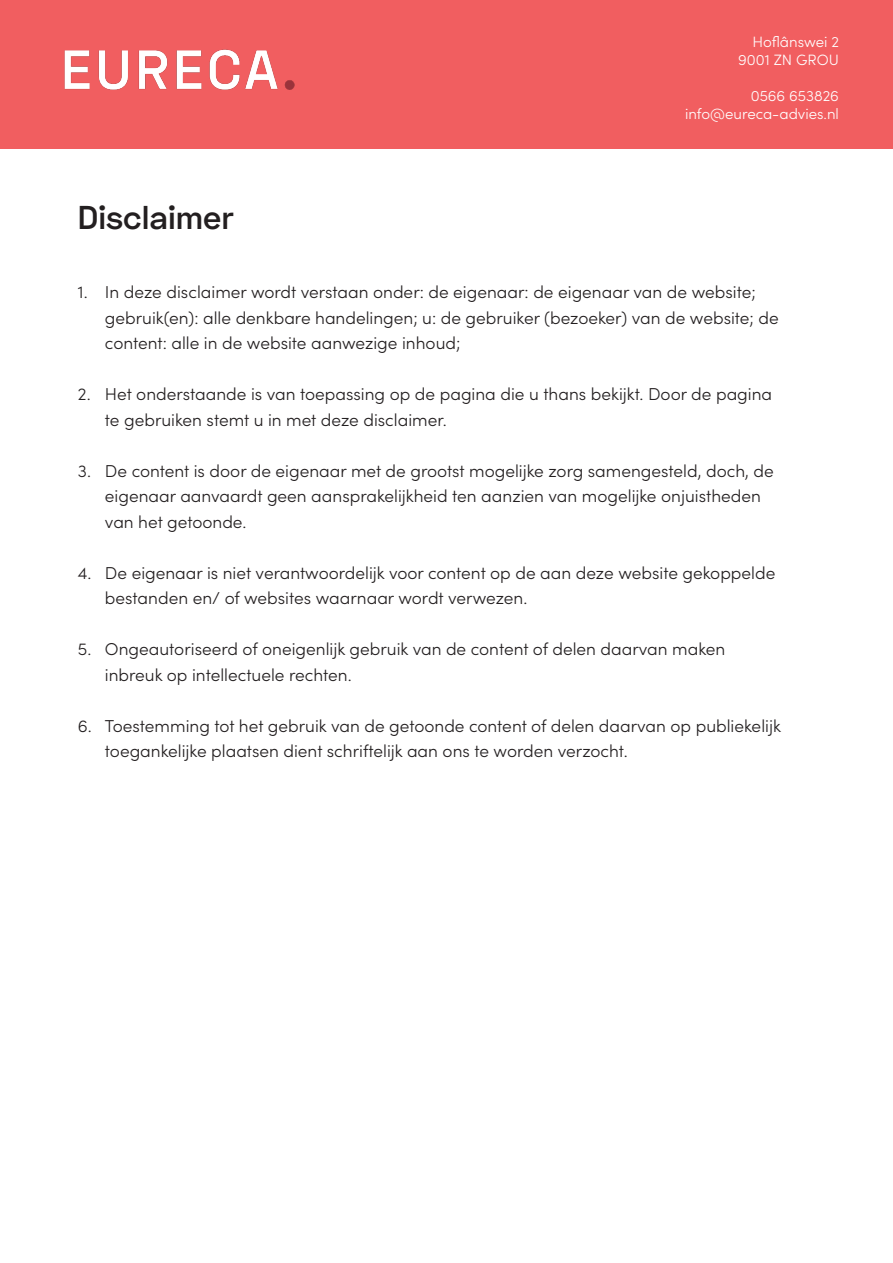
<style>
.page{position:relative;width:893px;height:1263px;background:#fff}
.page>*{position:absolute;margin:0;border:0;box-sizing:border-box;transform-origin:0 0}
.t1{font:600 33px "Space Grotesk";color:#231f20}
.t2{font:300 17.25px/25.5px "Sofia Pro";color:#231f20}
.t3{font:300 15px "Sofia Pro";color:#fff}
</style>
<div class="page">
<div style="left:0;top:0;width:893px;height:149px;background:#f15e60"></div>
<img style="left:64px;top:49px;width:231px;height:41px">
<p class="t1" style="left:78px;top:196px;width:157px">Disclaimer</p>
<p class="t3" style="left:752px;top:31px;width:88px">Hoflânswei 2</p>
<p class="t3" style="left:738px;top:49px;width:102px">9001 ZN GROU</p>
<p class="t3" style="left:751px;top:85px;width:90px">0566 653826</p>
<p class="t3" style="left:685px;top:103px;width:155px">info@eureca-advies.nl</p>
<p class="t2" style="left:105px;top:278px;width:675px;text-indent:-27px">1. In deze disclaimer wordt verstaan onder: de eigenaar: de eigenaar van de website; gebruik(en): alle denkbare handelingen; u: de gebruiker (bezoeker) van de website; de content: alle in de website aanwezige inhoud;</p>
<p class="t2" style="left:105px;top:380px;width:669px;text-indent:-27px">2. Het onderstaande is van toepassing op de pagina die u thans bekijkt. Door de pagina te gebruiken stemt u in met deze disclaimer.</p>
<p class="t2" style="left:105px;top:457px;width:670px;text-indent:-27px">3. De content is door de eigenaar met de grootst mogelijke zorg samengesteld, doch, de eigenaar aanvaardt geen aansprakelijkheid ten aanzien van mogelijke onjuistheden van het getoonde.</p>
<p class="t2" style="left:105px;top:559px;width:672px;text-indent:-27px">4. De eigenaar is niet verantwoordelijk voor content op de aan deze website gekoppelde bestanden en/ of websites waarnaar wordt verwezen.</p>
<p class="t2" style="left:105px;top:635px;width:622px;text-indent:-27px">5. Ongeautoriseerd of oneigenlijk gebruik van de content of delen daarvan maken inbreuk op intellectuele rechten.</p>
<p class="t2" style="left:105px;top:712px;width:677px;text-indent:-27px">6. Toestemming tot het gebruik van de getoonde content of delen daarvan op publiekelijk toegankelijke plaatsen dient schriftelijk aan ons te worden verzocht.</p>
</div>
